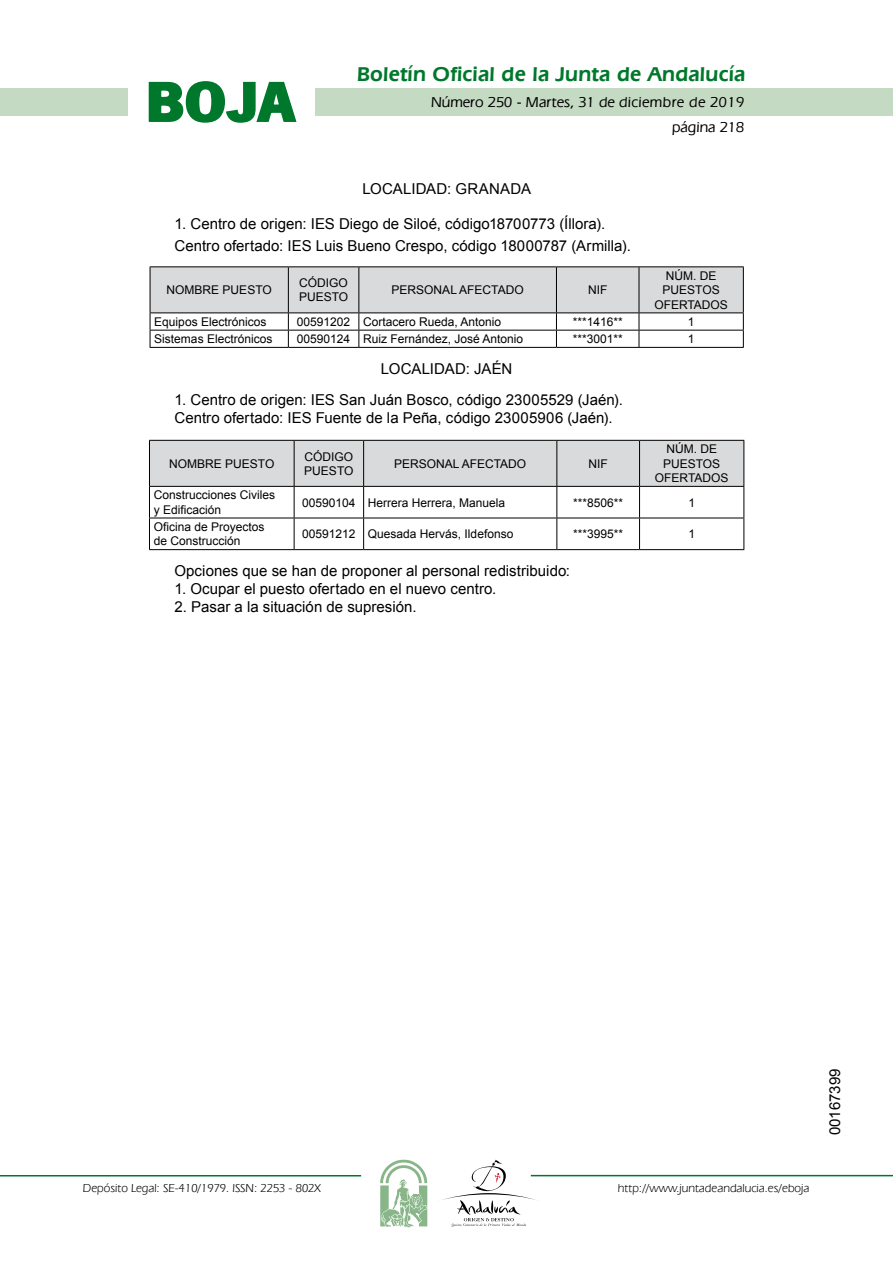
<style>
.page{position:relative;width:893px;height:1263px;background:#fff}
.page>*{position:absolute;margin:0;border:0;box-sizing:border-box;transform-origin:0 0}
.t1{font:700 57.75px "News Got T";color:#00782c;scale:1.14 1}
.t2{font:600 21px "Eras IT Cby BT";letter-spacing:.01em;color:#00782c}
.t3{font:15px/18px "Arial";color:#000}
.t4{font:500 15px/24.5px "Eras IT Cby BT";color:#000;text-align:right}
.t5{font:12px/14.4px "Arial";color:#000}
.t6{font:12px "Eras IT Cby BT";color:#000}
</style>
<div class="page">
<div style="left:315px;top:88px;width:577px;height:28px;background:#c5dac3"></div>
<div style="left:0;top:88px;width:128px;height:28px;background:#c5dac3"></div>
<hr style="left:0;top:1175px;width:361px;height:2px;background:#00782c">
<hr style="left:531px;top:1175px;width:361px;height:1px;background:#00782c">
<svg style="left:148px;top:81px;width:149px;height:42px"></svg>
<svg style="left:380px;top:1159px;width:47px;height:68px"></svg>
<svg style="left:442px;top:1160px;width:100px;height:67px"></svg>
<hr style="left:150px;top:266px;width:138px;height:1px;background:#000">
<hr style="left:288px;top:266px;width:71px;height:1px;background:#000">
<hr style="left:359px;top:266px;width:197px;height:1px;background:#000">
<hr style="left:556px;top:266px;width:83px;height:1px;background:#000">
<hr style="left:639px;top:266px;width:104px;height:1px;background:#000">
<svg style="left:150px;top:267px;width:594px;height:80px"></svg>
<hr style="left:150px;top:347px;width:138px;height:1px;background:#000">
<hr style="left:288px;top:347px;width:71px;height:1px;background:#000">
<hr style="left:359px;top:347px;width:197px;height:1px;background:#000">
<hr style="left:556px;top:347px;width:83px;height:1px;background:#000">
<hr style="left:639px;top:347px;width:104px;height:1px;background:#000">
<div style="left:150px;top:441px;width:593px;height:45px;background:#d9dadb"></div>
<hr style="left:149px;top:440px;width:145px;height:1px;background:#000">
<hr style="left:149px;top:441px;width:1px;height:45px;background:#000">
<hr style="left:294px;top:440px;width:69px;height:1px;background:#000">
<hr style="left:294px;top:441px;width:1px;height:45px;background:#000">
<hr style="left:363px;top:440px;width:194px;height:1px;background:#000">
<hr style="left:363px;top:441px;width:1px;height:45px;background:#000">
<hr style="left:557px;top:440px;width:82px;height:1px;background:#000">
<hr style="left:556px;top:441px;width:1px;height:45px;background:#000">
<hr style="left:639px;top:440px;width:105px;height:1px;background:#000">
<hr style="left:639px;top:441px;width:1px;height:45px;background:#000">
<hr style="left:743px;top:441px;width:1px;height:45px;background:#000">
<hr style="left:149px;top:486px;width:145px;height:1px;background:#000">
<hr style="left:149px;top:487px;width:1px;height:31px;background:#000">
<hr style="left:294px;top:486px;width:69px;height:1px;background:#000">
<hr style="left:294px;top:487px;width:1px;height:31px;background:#000">
<hr style="left:363px;top:486px;width:194px;height:1px;background:#000">
<hr style="left:363px;top:487px;width:1px;height:31px;background:#000">
<hr style="left:557px;top:486px;width:82px;height:1px;background:#000">
<hr style="left:556px;top:487px;width:1px;height:31px;background:#000">
<hr style="left:639px;top:486px;width:105px;height:1px;background:#000">
<hr style="left:639px;top:487px;width:1px;height:31px;background:#000">
<hr style="left:743px;top:487px;width:1px;height:31px;background:#000">
<hr style="left:149px;top:518px;width:145px;height:1px;background:#000">
<hr style="left:149px;top:518px;width:1px;height:31px;background:#000">
<hr style="left:294px;top:518px;width:69px;height:1px;background:#000">
<hr style="left:294px;top:518px;width:1px;height:31px;background:#000">
<hr style="left:363px;top:518px;width:194px;height:1px;background:#000">
<hr style="left:363px;top:518px;width:1px;height:31px;background:#000">
<hr style="left:557px;top:518px;width:82px;height:1px;background:#000">
<hr style="left:556px;top:518px;width:1px;height:31px;background:#000">
<hr style="left:639px;top:518px;width:105px;height:1px;background:#000">
<hr style="left:639px;top:518px;width:1px;height:31px;background:#000">
<hr style="left:743px;top:518px;width:1px;height:31px;background:#000">
<hr style="left:149px;top:549px;width:145px;height:1px;background:#000">
<hr style="left:294px;top:549px;width:69px;height:1px;background:#000">
<hr style="left:363px;top:549px;width:194px;height:1px;background:#000">
<hr style="left:557px;top:549px;width:82px;height:1px;background:#000">
<hr style="left:639px;top:549px;width:105px;height:1px;background:#000">
<h1 class="t1" style="left:145px;top:68px;width:133px">BOJA</h1>
<h2 class="t2" style="left:357px;top:62px;width:390px">Boletín Oficial de la Junta de Andalucía</h2>
<p class="t4" style="left:431px;top:90px;width:315px">Número 250 - Martes, 31 de diciembre de 2019 página 218</p>
<p class="t3" style="left:362px;top:180px;width:19px">Localidad</p>
<p class="t3" style="left:447px;top:180px;width:32px">: Granada</p>
<p class="t3" style="left:174px;top:213px;width:458px;line-height:22px">1. Centro de origen: IES Diego de Siloé, código18700773 (Íllora).<br>Centro ofertado: IES Luis Bueno Crespo, código 18000787 (Armilla).</p>
<p class="t5" style="left:167px;top:283px;width:107px">NOMBRE PUESTO</p>
<p class="t5" style="left:299px;top:276px;width:51px">CÓDIGO<br>PUESTO</p>
<p class="t5" style="left:391px;top:283px;width:134px">PERSONAL AFECTADO</p>
<p class="t5" style="left:588px;top:283px;width:21px">NIF</p>
<p class="t5" style="left:654px;top:269px;width:75px;text-align:center">NÚM. DE<br>PUESTOS<br>OFERTADOS</p>
<p class="t5" style="left:154px;top:315px;width:114px">Equipos Electrónicos</p>
<p class="t5" style="left:297px;top:315px;width:206px">00591202 Cortacero Rueda, Antonio</p>
<p class="t5" style="left:572px;top:315px;width:52px">***1416**</p>
<p class="t5" style="left:687px;top:315px;width:8px">1</p>
<p class="t5" style="left:154px;top:332px;width:120px">Sistemas Electrónicos</p>
<p class="t5" style="left:297px;top:332px;width:228px">00590124 Ruiz Fernández, José Antonio</p>
<p class="t5" style="left:572px;top:332px;width:52px">***3001**</p>
<p class="t5" style="left:687px;top:332px;width:8px">1</p>
<p class="t3" style="left:381px;top:360px;width:19px">Localidad</p>
<p class="t3" style="left:465px;top:360px;width:46px">: Jaén</p>
<p class="t3" style="left:174px;top:391px;width:450px">1. Centro de origen: IES San Juán Bosco, código 23005529 (Jaén).<br>Centro ofertado: IES Fuente de la Peña, código 23005906 (Jaén).</p>
<p class="t5" style="left:169px;top:456px;width:107px">NOMBRE PUESTO</p>
<p class="t5" style="left:304px;top:449px;width:51px">CÓDIGO<br>PUESTO</p>
<p class="t5" style="left:394px;top:456px;width:134px">PERSONAL AFECTADO</p>
<p class="t5" style="left:588px;top:456px;width:21px">NIF</p>
<p class="t5" style="left:655px;top:442px;width:75px;text-align:center">NÚM. DE<br>PUESTOS<br>OFERTADOS</p>
<p class="t5" style="left:154px;top:488px;width:123px">Construcciones Civiles y Edificación</p>
<p class="t5" style="left:302px;top:495px;width:205px">00590104 Herrera Herrera, Manuela</p>
<p class="t5" style="left:573px;top:495px;width:52px">***8506**</p>
<p class="t5" style="left:688px;top:495px;width:8px">1</p>
<p class="t5" style="left:154px;top:520px;width:112px">Oficina de Proyectos de Construcción</p>
<p class="t5" style="left:302px;top:527px;width:213px">00591212 Quesada Hervás, Ildefonso</p>
<p class="t5" style="left:573px;top:527px;width:52px">***3995**</p>
<p class="t5" style="left:688px;top:527px;width:8px">1</p>
<p class="t3" style="left:174px;top:562px;width:397px">Opciones que se han de proponer al personal redistribuido:</p>
<p class="t3" style="left:174px;top:580px;width:323px">1. Ocupar el puesto ofertado en el nuevo centro.</p>
<p class="t3" style="left:174px;top:598px;width:244px">2. Pasar a la situación de supresión.</p>
<p class="t6" style="left:83px;top:1181px;width:239px">Depósito Legal: SE-410/1979. ISSN: 2253 - 802X</p>
<p class="t6" style="left:618px;top:1181px;width:193px">http://www.juntadeandalucia.es/eboja</p>
<p class="t3" style="left:826px;top:1135px;width:68px;rotate:-90deg">00167399</p>
</div>
